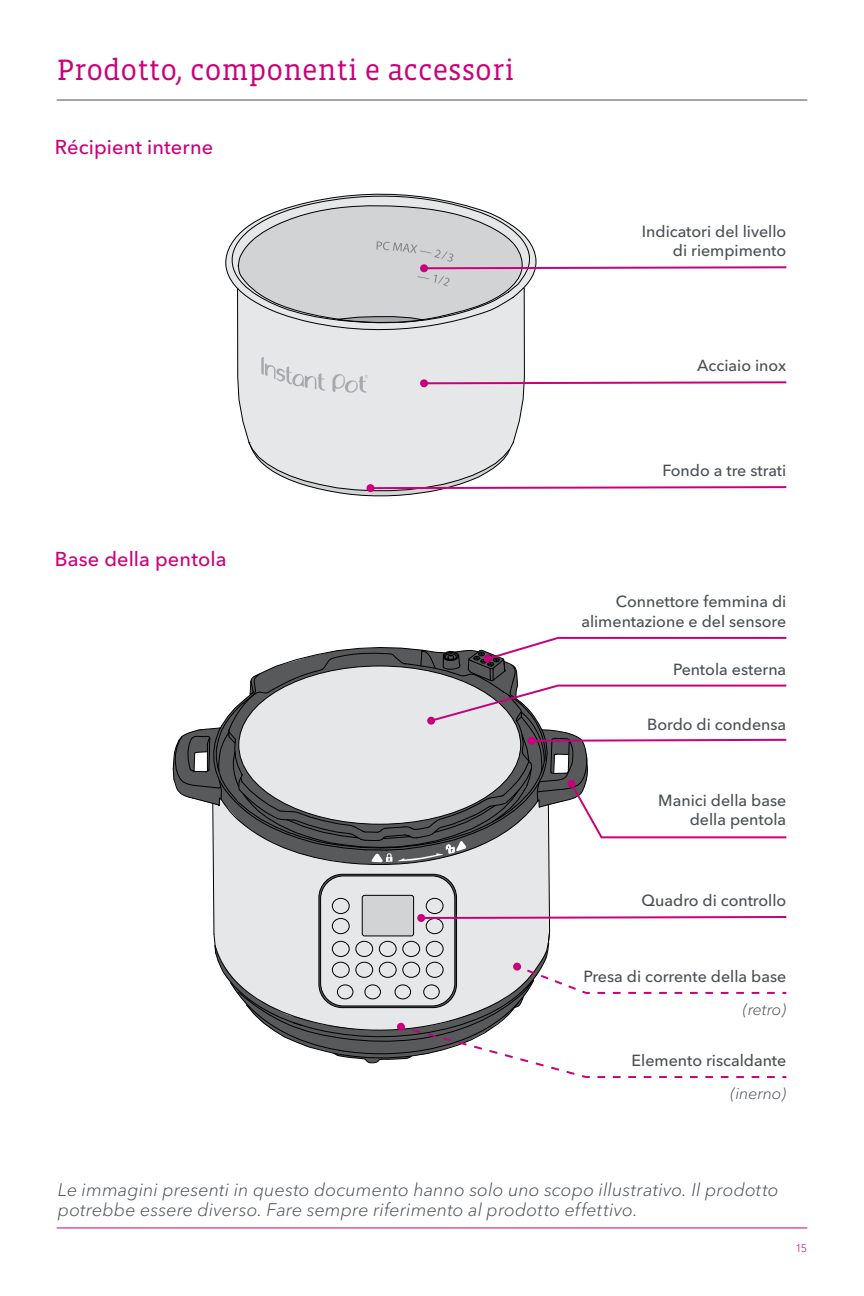
<style>
.page{position:relative;width:864px;height:1296px;background:#fff}
.page>*{position:absolute;margin:0;border:0;box-sizing:border-box;transform-origin:0 0}
.t1{font:30px "Vista Slab OTCE";color:#c9007b}
.t2{font:500 20px "Avenir Next LT Pro";letter-spacing:.005em;color:#c9007b}
.t3{font:italic 300 18px/20px "Avenir Next LT Pro";letter-spacing:.01em;color:#4a4f55}
.t4{font:500 16px/19.2px "Avenir Next LT Pro";color:#4a4f55;text-align:right}
.t5{font:italic 300 16px "Avenir Next LT Pro";color:#4a4f55}
.t6{font:300 11px "Avenir Next LT Pro";color:#c9007b}
</style>
<div class="page">
<hr style="left:57px;top:100px;width:750px;height:1px;background:#4a4f55">
<hr style="left:57px;top:1228px;width:750px;height:1px;background:#c9007b">
<div style="left:237px;top:332px;width:288px;height:110px;background:#e6e7e8"></div>
<svg style="left:261px;top:357px;width:64px;height:34px"></svg>
<svg style="left:332px;top:374px;width:36px;height:19px"></svg>
<svg style="left:427px;top:380px;width:360px;height:5px"></svg>
<div style="left:420px;top:379px;width:8px;height:8px;background:#c9007b;border-radius:50%"></div>
<svg style="left:225px;top:193px;width:562px;height:139px"></svg>
<div style="left:420px;top:264px;width:8px;height:8px;background:#c9007b;border-radius:50%"></div>
<svg style="left:248px;top:442px;width:539px;height:55px"></svg>
<div style="left:367px;top:484px;width:7px;height:8px;background:#c9007b;border-radius:50%"></div>
<svg style="left:173px;top:636px;width:614px;height:443px"></svg>
<div style="left:513px;top:963px;width:8px;height:8px;background:#c9007b;border-radius:50%"></div>
<h1 class="t1" style="left:57px;top:53px;width:459px">Prodotto, componenti e accessori</h1>
<p class="t2" style="left:55px;top:135px;width:160px">Récipient interne</p>
<p class="t4" style="left:642px;top:222px;width:146px">Indicatori del livello di riempimento</p>
<p class="t4" style="left:697px;top:356px;width:91px">Acciaio inox</p>
<p class="t2" style="left:55px;top:547px;width:173px">Base della pentola</p>
<p class="t4" style="left:663px;top:461px;width:125px">Fondo a tre strati</p>
<p class="t4" style="left:581px;top:592px;width:206px">Connettore femmina di alimentazione e del sensore</p>
<p class="t4" style="left:673px;top:659px;width:115px">Pentola esterna</p>
<p class="t4" style="left:647px;top:714px;width:141px">Bordo di condensa</p>
<p class="t4" style="left:658px;top:791px;width:130px">Manici della base della pentola</p>
<p class="t4" style="left:642px;top:890px;width:146px">Quadro di controllo</p>
<p class="t4" style="left:584px;top:967px;width:204px">Presa di corrente della base</p>
<p class="t5" style="left:743px;top:1000px;width:45px">(retro)</p>
<p class="t4" style="left:632px;top:1051px;width:156px">Elemento riscaldante</p>
<p class="t5" style="left:731px;top:1084px;width:57px">(inerno)</p>
<p class="t3" style="left:58px;top:1179px;width:722px">Le immagini presenti in questo documento hanno solo uno scopo illustrativo. Il prodotto potrebbe essere diverso. Fare sempre riferimento al prodotto effettivo.</p>
<p class="t6" style="left:795px;top:1242px;width:13px">15</p>
</div>
